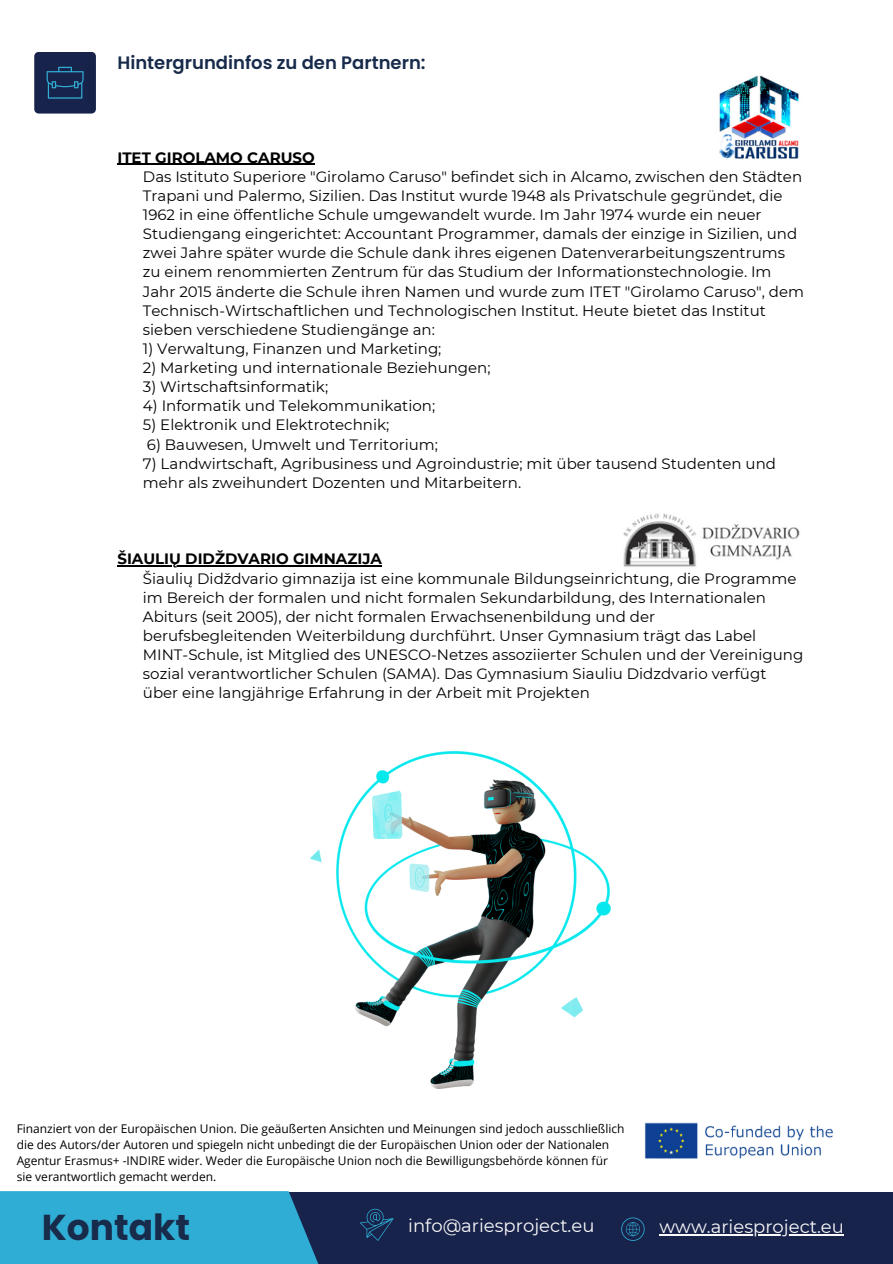
<style>
.page{position:relative;width:893px;height:1264px;background:#fff}
.page>*{position:absolute;margin:0;border:0;box-sizing:border-box;transform-origin:0 0}
.t1{font:700 36px "Poppins";color:#182b4b}
.t2{font:18px "Montserrat";color:#fafafa}
.t3{font:600 18px "Poppins";color:#182b4b}
.t4{font:15px/19.2px "Montserrat";color:#000}
.t5{font:700 15px "Montserrat";color:#000}
.t6{font:12px/16px "Open Sans";color:#000}
.s1{font-weight:700}
</style>
<div class="page">
<div style="left:208px;top:1191px;width:684px;height:72px;background:#18234b"></div>
<svg style="left:0;top:1191px;width:452px;height:72px;fill:#30add4"></svg>
<svg style="left:621px;top:1217px;width:23px;height:23px"></svg>
<svg style="left:34px;top:52px;width:62px;height:62px;background:#1d2f56"></svg>
<svg style="left:360px;top:1208px;width:33px;height:32px"></svg>
<img style="left:644px;top:1122px;width:190px;height:37px">
<img style="left:719px;top:75px;width:80px;height:84px">
<hr style="left:117px;top:164px;width:198px;height:1px;background:#000">
<hr style="left:117px;top:565px;width:265px;height:1px;background:#000">
<img style="left:623px;top:513px;width:177px;height:54px">
<hr style="left:659px;top:1234px;width:184px;height:1px;background:#fafafa">
<img style="left:310px;top:751px;width:300px;height:337px">
<h1 class="t3" style="left:117px;top:50px;width:310px">Hintergrundinfos zu den Partnern:</h1>
<h4 class="t5" style="left:117px;top:148px;width:199px">ITET GIROLAMO CARUSO</h4>
<p class="t4" style="left:143px;top:167px;width:662px">Das Istituto Superiore "Girolamo Caruso" befindet sich in Alcamo, zwischen den Städten Trapani und Palermo, Sizilien. Das Institut wurde 1948 als Privatschule gegründet, die 1962 in eine öffentliche Schule umgewandelt wurde. Im Jahr 1974 wurde ein neuer Studiengang eingerichtet: Accountant Programmer, damals der einzige in Sizilien, und zwei Jahre später wurde die Schule dank ihres eigenen Datenverarbeitungszentrums zu einem renommierten Zentrum für das Studium der Informationstechnologie. Im Jahr 2015 änderte die Schule ihren Namen und wurde zum ITET "Girolamo Caruso", dem Technisch-Wirtschaftlichen und Technologischen Institut. Heute bietet das Institut sieben verschiedene Studiengänge an:</p>
<p class="t4" style="left:143px;top:339px;width:300px">1) Verwaltung, Finanzen und Marketing;</p>
<p class="t4" style="left:143px;top:358px;width:349px">2) Marketing und internationale Beziehungen;</p>
<p class="t4" style="left:143px;top:377px;width:187px">3) Wirtschaftsinformatik;</p>
<p class="t4" style="left:143px;top:396px;width:294px">4) Informatik und Telekommunikation;</p>
<p class="t4" style="left:143px;top:415px;width:248px">5) Elektronik und Elektrotechnik;</p>
<p class="t4" style="left:147px;top:434px;width:292px">6) Bauwesen, Umwelt und Territorium;</p>
<p class="t4" style="left:143px;top:454px;width:634px">7) Landwirtschaft, Agribusiness und Agroindustrie; mit über tausend Studenten und</p>
<h4 class="t4" style="left:143px;top:473px;width:380px">mehr als zweihundert Dozenten und Mitarbeitern.</h4>
<h4 class="t4" style="left:143px;top:549px;width:661px;text-indent:-25px"><span class="s1">ŠIAULIŲ DIDŽDVARIO GIMNAZIJA<br></span>Šiaulių Didždvario gimnazija ist eine kommunale Bildungseinrichtung, die Programme im Bereich der formalen und nicht formalen Sekundarbildung, des Internationalen Abiturs (seit 2005), der nicht formalen Erwachsenenbildung und der berufsbegleitenden Weiterbildung durchführt. Unser Gymnasium trägt das Label MINT-Schule, ist Mitglied des UNESCO-Netzes assoziierter Schulen und der Vereinigung sozial verantwortlicher Schulen (SAMA). Das Gymnasium Siauliu Didzdvario verfügt über eine langjährige Erfahrung in der Arbeit mit Projekten</h4>
<p class="t6" style="left:17px;top:1120px;width:609px">Finanziert von der Europäischen Union. Die geäußerten Ansichten und Meinungen sind jedoch ausschließlich die des Autors/der Autoren und spiegeln nicht unbedingt die der Europäischen Union oder der Nationalen Agentur Erasmus+ -INDIRE wider. Weder die Europäische Union noch die Bewilligungsbehörde können für sie verantwortlich gemacht werden.</p>
<p class="t1" style="left:42px;top:1201px;width:150px">Kontakt</p>
<h2 class="t2" style="left:408px;top:1214px;width:188px">info@ariesproject.eu</h2>
<p class="t2" style="left:659px;top:1215px;width:186px">www.ariesproject.eu</p>
</div>
